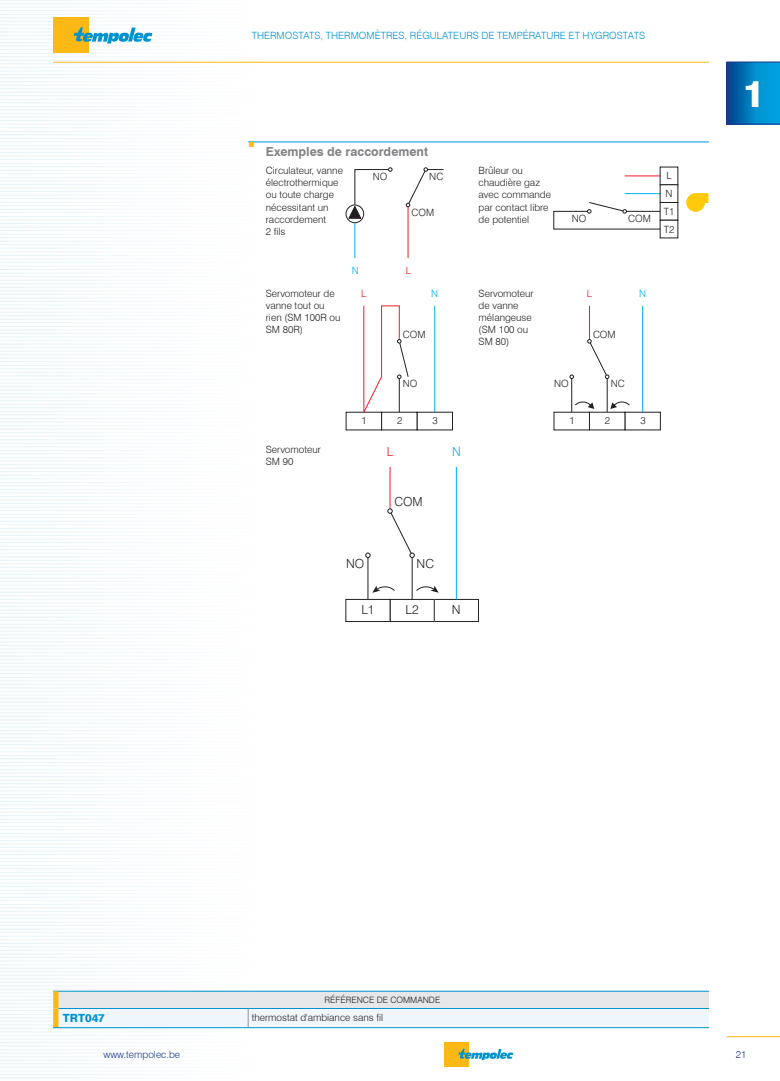
<style>
.page{position:relative;width:780px;height:1081px;background:#fff}
.page>*{position:absolute;margin:0;border:0;box-sizing:border-box;transform-origin:0 0}
.num_chap{font:800 37.5px "Swiss 721 BT";color:#fff}
.t1{font:700 12.5px "Swiss 721 BT";color:#808285}
.t2{font:300 12.5px "Swiss 721 BT";color:#231f20}
.t3{font:300 12.5px "Swiss 721 BT";color:#ee1d23}
.t4{font:300 12.5px "Swiss 721 BT";color:#00aeef}
.ref{font:800 11.25px "Swiss 721 BT";color:#0093d0}
.tableau{font:300 10px/12px "Swiss 721 BT";color:#231f20}
.ref-2{font:300 10px "Swiss 721 BT";color:#0093d0}
.t5{font:300 10px "Swiss 721 BT";color:#1b388c}
.t6{font:300 10px "Swiss 721 BT";color:#00aeef}
.t7{font:300 10px "Swiss 721 BT";color:#ee1d23}
.tableau_titre{font:300 8.75px "Swiss 721 BT";color:#231f20}
</style>
<div class="page">
<img style="left:0;top:0;width:780px;height:1079px">
<div style="left:53px;top:18px;width:36px;height:35px;background:#fcb814"></div>
<svg style="left:74px;top:27px;width:78px;height:16px"></svg>
<svg style="left:726px;top:62px;width:54px;height:62px;background:#027bbe"></svg>
<hr style="left:726px;top:1036px;width:54px;height:1px;background:#fcb814">
<hr style="left:53px;top:62px;width:656px;height:1px;background:#fcb814">
<div style="left:444px;top:1042px;width:24px;height:25px;background:#fcb814"></div>
<svg style="left:458px;top:1049px;width:55px;height:11px"></svg>
<hr style="left:248px;top:142px;width:461px;height:1px;background:#0093d0">
<hr style="left:407px;top:205px;width:1px;height:53px;background:#ee1d23">
<svg style="left:406px;top:168px;width:38px;height:39px"></svg>
<svg style="left:346px;top:205px;width:18px;height:18px"></svg>
<div style="left:346px;top:205px;width:18px;height:18px;border:1px solid #231f20;border-radius:50%"></div>
<svg style="left:348px;top:168px;width:44px;height:50px"></svg>
<hr style="left:354px;top:223px;width:1px;height:35px;background:#00aeef">
<hr style="left:624px;top:176px;width:36px;height:1px;background:#ee1d23">
<hr style="left:624px;top:193px;width:36px;height:1px;background:#00aeef">
<svg style="left:686px;top:193px;width:22px;height:19px"></svg>
<div style="left:660px;top:167px;width:18px;height:18px;background:#fff;border:1px solid #231f20"></div>
<div style="left:660px;top:185px;width:18px;height:18px;background:#fff"></div>
<div style="left:660px;top:202px;width:18px;height:18px;background:#fff;border:1px solid #231f20"></div>
<div style="left:660px;top:220px;width:18px;height:18px;background:#fff;border:1px solid #231f20"></div>
<svg style="left:553px;top:202px;width:107px;height:27px"></svg>
<div style="left:417px;top:412px;width:35px;height:18px;background:#fff"></div>
<div style="left:381px;top:412px;width:36px;height:18px;background:#fff"></div>
<div style="left:346px;top:412px;width:35px;height:18px;background:#fff"></div>
<svg style="left:363px;top:305px;width:45px;height:108px"></svg>
<hr style="left:363px;top:306px;width:1px;height:106px;background:#ee1d23">
<hr style="left:434px;top:306px;width:1px;height:106px;background:#00aeef">
<hr style="left:589px;top:306px;width:1px;height:35px;background:#ee1d23">
<hr style="left:607px;top:377px;width:1px;height:35px;background:#231f20">
<hr style="left:571px;top:377px;width:1px;height:35px;background:#231f20">
<div style="left:625px;top:412px;width:35px;height:18px;background:#fff"></div>
<div style="left:589px;top:412px;width:36px;height:18px;background:#fff"></div>
<div style="left:554px;top:412px;width:35px;height:18px;background:#fff"></div>
<svg style="left:587px;top:339px;width:22px;height:40px"></svg>
<svg style="left:569px;top:375px;width:4px;height:4px"></svg>
<hr style="left:642px;top:306px;width:1px;height:106px;background:#00aeef">
<svg style="left:575px;top:401px;width:19px;height:8px"></svg>
<svg style="left:610px;top:401px;width:19px;height:8px"></svg>
<hr style="left:389px;top:467px;width:1px;height:44px;background:#ee1d23">
<div style="left:434px;top:599px;width:44px;height:22px;background:#fff"></div>
<div style="left:434px;top:599px;width:44px;height:23px;border:1px solid #231f20"></div>
<hr style="left:456px;top:467px;width:1px;height:132px;background:#00aeef">
<svg style="left:345px;top:509px;width:93px;height:113px"></svg>
<div style="left:56px;top:991px;width:653px;height:17px;background:#e6e7e9"></div>
<hr style="left:53px;top:991px;width:195px;height:1px;background:#0093d0">
<hr style="left:248px;top:991px;width:461px;height:1px;background:#0093d0">
<div style="left:58px;top:1009px;width:651px;height:18px;background:#eff7fc"></div>
<div style="left:53px;top:991px;width:5px;height:17px;background:#fcb814"></div>
<div style="left:53px;top:1008px;width:5px;height:19px;background:#fcb814"></div>
<hr style="left:53px;top:1027px;width:195px;height:1px;background:#0093d0">
<hr style="left:248px;top:1027px;width:461px;height:1px;background:#0093d0">
<hr style="left:58px;top:1008px;width:190px;height:1px;background:#0093d0">
<hr style="left:248px;top:1008px;width:461px;height:1px;background:#0093d0">
<svg style="left:249px;top:142px;width:5px;height:5px"></svg>
<p class="ref-2" style="left:252px;top:30px;width:395px">THERMOSTATS, THERMOMÈTRES, RÉGULATEURS DE TEMPÉRATURE ET HYGROSTATS</p>
<p class="t1" style="left:266px;top:143px;width:163px">Exemples de raccordement</p>
<p class="tableau" style="left:266px;top:165px;width:79px">Circulateur, vanne électrothermique ou toute charge nécessitant un raccordement<br>2 fils</p>
<p class="t6" style="left:352px;top:264px;width:9px">N</p>
<p class="t7" style="left:406px;top:264px;width:7px">L</p>
<p class="tableau" style="left:373px;top:172px;width:16px">NO</p>
<p class="tableau" style="left:429px;top:172px;width:15px">NC</p>
<p class="tableau" style="left:411px;top:207px;width:24px">COM</p>
<p class="tableau" style="left:266px;top:287px;width:76px">Servomoteur de vanne tout ou rien (SM 100R ou<br>SM 80R)</p>
<p class="t7" style="left:361px;top:287px;width:7px">L</p>
<p class="t6" style="left:431px;top:287px;width:9px">N</p>
<p class="tableau" style="left:403px;top:329px;width:24px">COM</p>
<p class="tableau" style="left:403px;top:379px;width:16px">NO</p>
<p class="tableau" style="left:361px;top:416px;width:7px">1</p>
<p class="tableau" style="left:397px;top:416px;width:7px">2</p>
<p class="tableau" style="left:432px;top:416px;width:7px">3</p>
<p class="tableau" style="left:266px;top:443px;width:57px">Servomoteur<br>SM 90</p>
<p class="t3" style="left:387px;top:444px;width:8px">L</p>
<p class="t4" style="left:452px;top:444px;width:10px">N</p>
<p class="t2" style="left:394px;top:494px;width:30px">COM</p>
<p class="tableau" style="left:478px;top:165px;width:74px">Brûleur ou chaudière gaz avec commande par contact libre de potentiel</p>
<p class="tableau" style="left:571px;top:213px;width:16px">NO</p>
<p class="tableau" style="left:628px;top:213px;width:24px">COM</p>
<p class="tableau" style="left:663px;top:168px;width:12px;line-height:17.8px">L<br>N<br>T1<br>T2</p>
<p class="tableau" style="left:478px;top:287px;width:57px">Servomoteur de vanne mélangeuse (SM 100 ou<br>SM 80)</p>
<p class="t7" style="left:587px;top:287px;width:7px">L</p>
<p class="t6" style="left:639px;top:287px;width:9px">N</p>
<p class="tableau" style="left:554px;top:379px;width:16px">NO</p>
<p class="tableau" style="left:610px;top:379px;width:15px">NC</p>
<p class="tableau" style="left:593px;top:329px;width:24px">COM</p>
<p class="tableau" style="left:569px;top:416px;width:7px">1</p>
<p class="tableau" style="left:605px;top:416px;width:7px">2</p>
<p class="tableau" style="left:640px;top:416px;width:7px">3</p>
<p class="t2" style="left:346px;top:556px;width:20px">NO</p>
<p class="t2" style="left:416px;top:556px;width:19px">NC</p>
<p class="t2" style="left:361px;top:602px;width:15px">L1</p>
<p class="t2" style="left:405px;top:602px;width:15px">L2</p>
<p class="t2" style="left:452px;top:602px;width:10px">N</p>
<p class="num_chap" style="left:742px;top:71px;width:24px">1</p>
<p class="tableau_titre" style="left:324px;top:994px;width:117px">RÉFÉRENCE DE COMMANDE</p>
<p class="ref" style="left:63px;top:1011px;width:44px">TRT047</p>
<p class="tableau" style="left:252px;top:1012px;width:133px">thermostat d'ambiance sans fil</p>
<p class="t5" style="left:103px;top:1048px;width:78px">www.tempolec.be</p>
<p class="t5" style="left:735px;top:1048px;width:12px">21</p>
</div>
